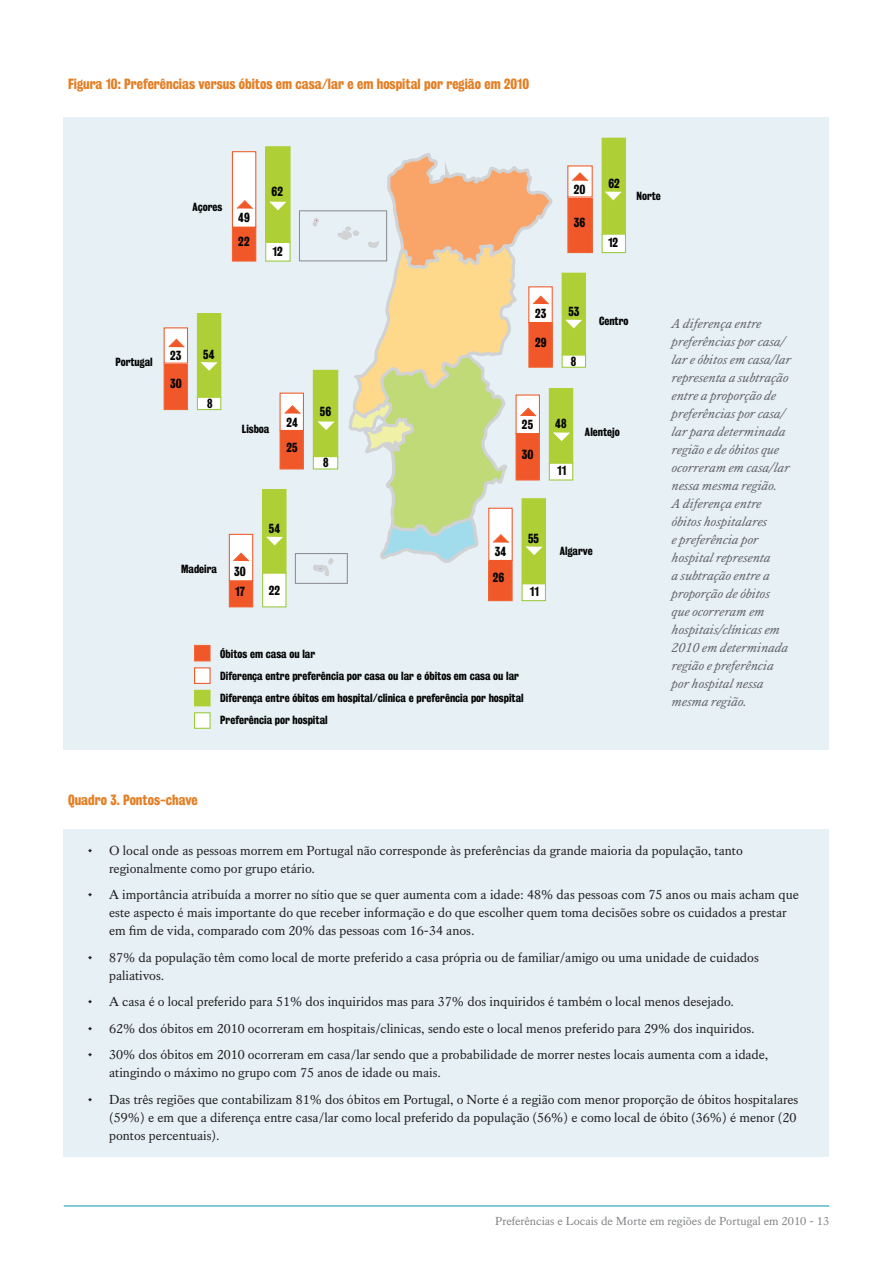
<style>
.page{position:relative;width:893px;height:1263px;background:#fff}
.page>*{position:absolute;margin:0;border:0;box-sizing:border-box;transform-origin:0 0}
.t1{font:13.5px/18px "Kings Caslon Text";color:#231f20}
.t2{font:italic 13.5px/18px "Kings Caslon Text";color:#636366}
.t3{font:13.5px "Kings Bureau Grot Three Seven";color:#e37e24}
.t4{font:12px "Kings Bureau Grot Three Seven";color:#050504}
.t5{font:12px "Kings Caslon Text";color:#828487}
.t6{font:10.8px/21.8px "Kings Bureau Grot Three Seven";color:#050504}
</style>
<div class="page">
<hr style="left:64px;top:1205px;width:765px;height:1px;background:#0893b4">
<div style="left:64px;top:117px;width:765px;height:633px;background:#e6f0f5"></div>
<div style="left:64px;top:829px;width:765px;height:328px;background:#e6f0f5"></div>
<div style="left:299px;top:210px;width:88px;height:51px;border:1px solid #8d8f92"></div>
<div style="left:295px;top:553px;width:53px;height:31px;border:1px solid #8d8f92"></div>
<div style="left:164px;top:363px;width:23px;height:46px;background:#f15829"></div>
<div style="left:164px;top:363px;width:24px;height:47px;border:1px solid #f26638"></div>
<div style="left:164px;top:328px;width:23px;height:35px;background:#fff"></div>
<div style="left:164px;top:327px;width:24px;height:37px;border:1px solid #f15829"></div>
<div style="left:197px;top:397px;width:24px;height:12px;background:#fff"></div>
<div style="left:197px;top:397px;width:24px;height:13px;border:1px solid #99ca3b"></div>
<div style="left:197px;top:314px;width:24px;height:83px;background:#aed036"></div>
<div style="left:197px;top:313px;width:24px;height:85px;border:1px solid #aed036"></div>
<svg style="left:168px;top:338px;width:17px;height:10px"></svg>
<svg style="left:201px;top:362px;width:16px;height:9px"></svg>
<div style="left:568px;top:197px;width:24px;height:56px;background:#f15829"></div>
<div style="left:567px;top:196px;width:26px;height:57px;border:1px solid #f26638"></div>
<div style="left:568px;top:166px;width:24px;height:31px;background:#fff"></div>
<div style="left:567px;top:165px;width:26px;height:33px;border:1px solid #f15829"></div>
<div style="left:602px;top:234px;width:23px;height:19px;background:#fff"></div>
<div style="left:602px;top:233px;width:24px;height:20px;border:1px solid #99ca3b"></div>
<div style="left:602px;top:138px;width:23px;height:96px;background:#aed036"></div>
<div style="left:602px;top:138px;width:24px;height:96px;border:1px solid #aed036"></div>
<svg style="left:605px;top:191px;width:17px;height:10px"></svg>
<div style="left:280px;top:430px;width:23px;height:39px;background:#f15829"></div>
<div style="left:280px;top:430px;width:24px;height:39px;border:1px solid #f26638"></div>
<div style="left:280px;top:393px;width:23px;height:37px;background:#fff"></div>
<div style="left:280px;top:393px;width:24px;height:38px;border:1px solid #f15829"></div>
<svg style="left:284px;top:405px;width:17px;height:9px"></svg>
<div style="left:489px;top:560px;width:23px;height:41px;background:#f15829"></div>
<div style="left:488px;top:560px;width:25px;height:41px;border:1px solid #f26638"></div>
<div style="left:522px;top:584px;width:23px;height:17px;background:#fff"></div>
<div style="left:522px;top:583px;width:24px;height:18px;border:1px solid #99ca3b"></div>
<div style="left:522px;top:499px;width:23px;height:85px;background:#aed036"></div>
<svg style="left:310px;top:153px;width:279px;height:426px"></svg>
<div style="left:232px;top:227px;width:24px;height:34px;background:#f15829"></div>
<div style="left:232px;top:227px;width:24px;height:35px;border:1px solid #f26638"></div>
<div style="left:232px;top:152px;width:24px;height:75px;background:#fff"></div>
<div style="left:232px;top:151px;width:24px;height:77px;border:1px solid #f15829"></div>
<div style="left:266px;top:242px;width:24px;height:19px;background:#fff"></div>
<div style="left:266px;top:147px;width:24px;height:95px;background:#aed036"></div>
<div style="left:265px;top:146px;width:26px;height:97px;border:1px solid #aed036"></div>
<svg style="left:270px;top:201px;width:16px;height:9px"></svg>
<svg style="left:237px;top:200px;width:16px;height:9px"></svg>
<div style="left:229px;top:581px;width:24px;height:26px;background:#f15829"></div>
<div style="left:229px;top:580px;width:24px;height:27px;border:1px solid #f26638"></div>
<div style="left:229px;top:534px;width:24px;height:47px;background:#fff"></div>
<div style="left:229px;top:534px;width:24px;height:47px;border:1px solid #f15829"></div>
<div style="left:263px;top:573px;width:23px;height:34px;background:#fff"></div>
<div style="left:262px;top:572px;width:25px;height:35px;border:1px solid #99ca3b"></div>
<div style="left:263px;top:490px;width:23px;height:83px;background:#aed036"></div>
<div style="left:262px;top:489px;width:25px;height:84px;border:1px solid #aed036"></div>
<svg style="left:266px;top:536px;width:17px;height:10px"></svg>
<svg style="left:233px;top:552px;width:17px;height:10px"></svg>
<div style="left:195px;top:645px;width:15px;height:16px;background:#f15829"></div>
<div style="left:194px;top:645px;width:17px;height:16px;border:1px solid #f26638"></div>
<div style="left:195px;top:668px;width:15px;height:15px;background:#fff"></div>
<div style="left:194px;top:667px;width:17px;height:17px;border:1px solid #f15829"></div>
<div style="left:195px;top:690px;width:15px;height:16px;background:#aed036"></div>
<div style="left:194px;top:690px;width:17px;height:16px;border:1px solid #aed036"></div>
<div style="left:195px;top:713px;width:15px;height:15px;background:#fff"></div>
<div style="left:194px;top:712px;width:17px;height:17px;border:1px solid #99ca3b"></div>
<p class="t3" style="left:68px;top:76px;width:463px">Figura 10: Preferências versus óbitos em casa/lar e em hospital por região em 2010</p>
<p class="t6" style="left:192px;top:196px;width:31px">Açores</p>
<p class="t4" style="left:238px;top:211px;width:13px">49</p>
<p class="t4" style="left:238px;top:235px;width:13px">22</p>
<p class="t4" style="left:272px;top:185px;width:13px">62</p>
<p class="t4" style="left:273px;top:245px;width:12px">12</p>
<p class="t4" style="left:574px;top:182px;width:13px">20</p>
<p class="t4" style="left:574px;top:215px;width:13px">36</p>
<p class="t4" style="left:608px;top:176px;width:13px">62</p>
<p class="t4" style="left:608px;top:236px;width:12px">12</p>
<p class="t6" style="left:636px;top:185px;width:26px">Norte</p>
<p class="t6" style="left:115px;top:351px;width:39px">Portugal</p>
<p class="t4" style="left:170px;top:349px;width:13px">23</p>
<p class="t4" style="left:170px;top:377px;width:13px">30</p>
<p class="t4" style="left:203px;top:347px;width:13px">54</p>
<p class="t4" style="left:207px;top:396px;width:7px">8</p>
<p class="t6" style="left:242px;top:418px;width:29px">Lisboa</p>
<p class="t4" style="left:286px;top:415px;width:13px">24</p>
<p class="t4" style="left:286px;top:440px;width:13px">25</p>
<p class="t4" style="left:320px;top:404px;width:13px">56</p>
<p class="t4" style="left:323px;top:456px;width:7px">8</p>
<p class="t6" style="left:181px;top:557px;width:37px">Madeira</p>
<p class="t4" style="left:234px;top:565px;width:13px">30</p>
<p class="t4" style="left:235px;top:584px;width:11px">17</p>
<p class="t4" style="left:269px;top:522px;width:13px">54</p>
<p class="t4" style="left:269px;top:583px;width:13px">22</p>
<p class="t4" style="left:535px;top:307px;width:13px">23</p>
<p class="t4" style="left:535px;top:335px;width:13px">29</p>
<p class="t4" style="left:568px;top:304px;width:13px">53</p>
<p class="t4" style="left:571px;top:355px;width:7px">8</p>
<p class="t6" style="left:599px;top:310px;width:31px">Centro</p>
<p class="t4" style="left:522px;top:418px;width:13px">25</p>
<p class="t4" style="left:522px;top:447px;width:13px">30</p>
<p class="t4" style="left:555px;top:416px;width:13px">48</p>
<p class="t4" style="left:557px;top:464px;width:11px">11</p>
<p class="t6" style="left:585px;top:421px;width:36px">Alentejo</p>
<p class="t4" style="left:495px;top:545px;width:13px">34</p>
<p class="t4" style="left:493px;top:571px;width:13px">26</p>
<p class="t4" style="left:528px;top:531px;width:13px">55</p>
<p class="t4" style="left:530px;top:584px;width:11px">11</p>
<p class="t6" style="left:560px;top:540px;width:34px">Algarve</p>
<p class="t6" style="left:220px;top:643px;width:305px">Óbitos em casa ou lar<br>Diferença entre preferência por casa ou lar e óbitos em casa ou lar Diferença entre óbitos em hospital/clinica e preferência por hospital Preferência por hospital</p>
<p class="t2" style="left:671px;top:315px;width:121px">A diferença entre preferências por casa/ lar e óbitos em casa/lar representa a subtração entre a proporção de preferências por casa/ lar para determinada região e de óbitos que ocorreram em casa/lar nessa mesma região.<br>A diferença entre óbitos hospitalares<br>e preferência por hospital representa<br>a subtração entre a proporção de óbitos que ocorreram em hospitais/clínicas em<br>2010 em determinada região e preferência por hospital nessa mesma região.</p>
<p class="t3" style="left:68px;top:792px;width:131px">Quadro 3. Pontos-chave</p>
<p class="t1" style="left:109px;top:841px;width:635px;text-indent:-21px">• → O local onde as pessoas morrem em Portugal não corresponde às preferências da grande maioria da população, tanto regionalmente como por grupo etário.</p>
<p class="t1" style="left:109px;top:886px;width:691px;text-indent:-21px">• → A importância atribuída a morrer no sítio que se quer aumenta com a idade: 48% das pessoas com 75 anos ou mais acham que este aspecto é mais importante do que receber informação e do que escolher quem toma decisões sobre os cuidados a prestar em fim de vida, comparado com 20% das pessoas com 16-34 anos.</p>
<p class="t1" style="left:109px;top:948px;width:651px;text-indent:-21px">• → 87% da população têm como local de morte preferido a casa própria ou de familiar/amigo ou uma unidade de cuidados paliativos.</p>
<p class="t1" style="left:88px;top:993px;width:648px">• → A casa é o local preferido para 51% dos inquiridos mas para 37% dos inquiridos é também o local menos desejado.</p>
<p class="t1" style="left:88px;top:1019px;width:668px">• → 62% dos óbitos em 2010 ocorreram em hospitais/clinicas, sendo este o local menos preferido para 29% dos inquiridos.</p>
<p class="t1" style="left:109px;top:1046px;width:661px;text-indent:-21px">• → 30% dos óbitos em 2010 ocorreram em casa/lar sendo que a probabilidade de morrer nestes locais aumenta com a idade, atingindo o máximo no grupo com 75 anos de idade ou mais.</p>
<p class="t1" style="left:109px;top:1090px;width:691px;text-indent:-21px">• → Das três regiões que contabilizam 81% dos óbitos em Portugal, o Norte é a região com menor proporção de óbitos hospitalares (59%) e em que a diferença entre casa/lar como local preferido da população (56%) e como local de óbito (36%) é menor (20 pontos percentuais).</p>
<p class="t5" style="left:495px;top:1214px;width:336px">Preferências e Locais de Morte em regiões de Portugal em 2010 - 13</p>
</div>
